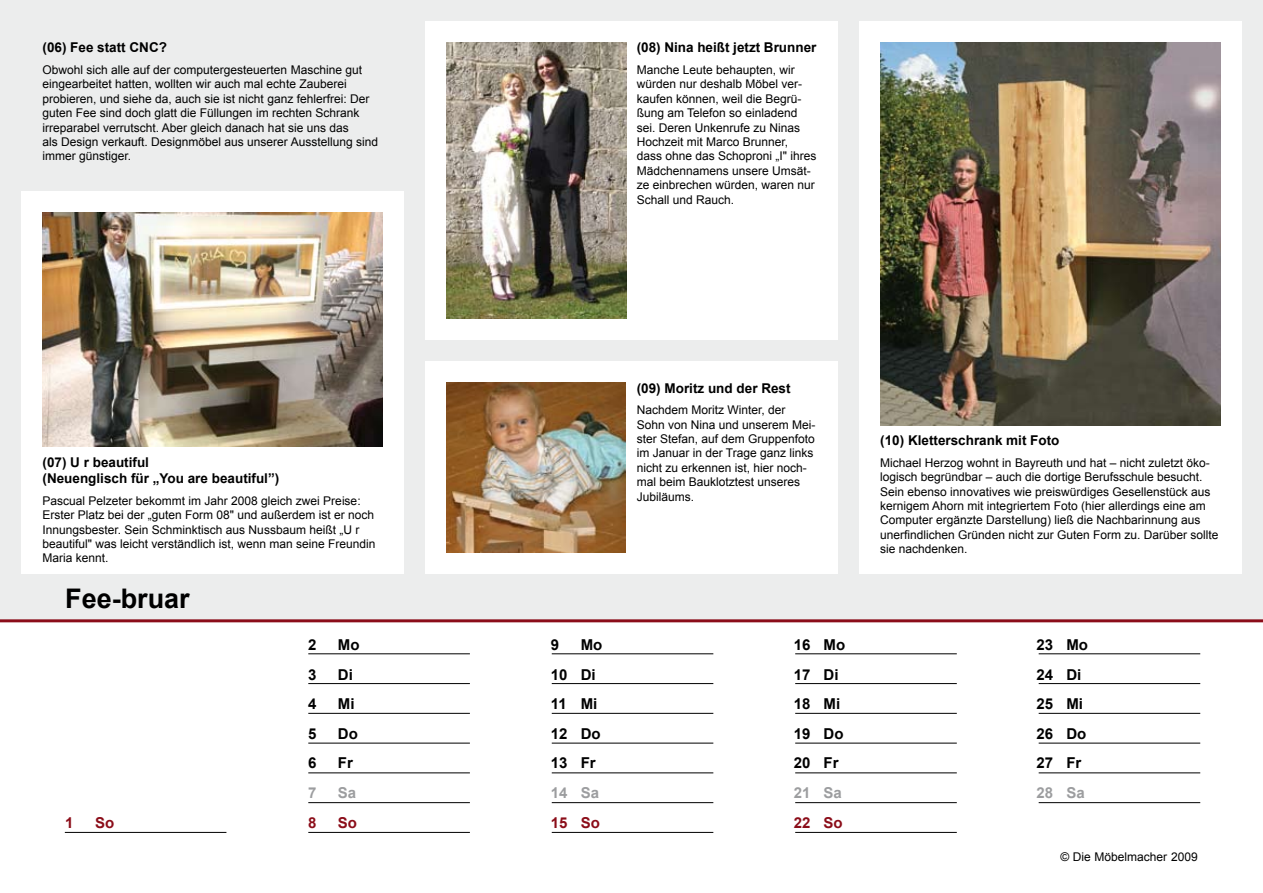
<style>
.page{position:relative;width:1263px;height:893px;background:#fff}
.page>*{position:absolute;margin:0;border:0;box-sizing:border-box;transform-origin:0 0}
.t1{font:700 27px "Arial";color:#000}
.t2{font:700 15px/29.5px "Arial";color:#000}
.t3{font:700 15px "Arial";color:#9c9d9f}
.t4{font:700 15px "Arial";color:#8b0d19}
.t5{font:700 13.5px/16.2px "Arial";color:#000}
.t6{font:12px/14.4px "Arial";color:#000}
</style>
<div class="page">
<div style="left:0;top:0;width:1263px;height:621px;background:#eceded"></div>
<div style="left:21px;top:191px;width:383px;height:383px;background:#fff"></div>
<div style="left:425px;top:361px;width:413px;height:213px;background:#fff"></div>
<div style="left:425px;top:21px;width:413px;height:319px;background:#fff"></div>
<div style="left:859px;top:21px;width:383px;height:553px;background:#fff"></div>
<hr style="left:1039px;top:713px;width:161px;height:1px;background:#000">
<hr style="left:308px;top:653px;width:162px;height:1px;background:#000">
<hr style="left:308px;top:683px;width:162px;height:1px;background:#000">
<hr style="left:308px;top:713px;width:162px;height:1px;background:#000">
<hr style="left:308px;top:743px;width:162px;height:1px;background:#000">
<hr style="left:308px;top:772px;width:162px;height:1px;background:#000">
<hr style="left:308px;top:802px;width:162px;height:1px;background:#000">
<hr style="left:308px;top:832px;width:162px;height:1px;background:#000">
<hr style="left:552px;top:653px;width:161px;height:1px;background:#000">
<hr style="left:552px;top:683px;width:161px;height:1px;background:#000">
<hr style="left:552px;top:713px;width:161px;height:1px;background:#000">
<hr style="left:552px;top:743px;width:161px;height:1px;background:#000">
<hr style="left:552px;top:772px;width:161px;height:1px;background:#000">
<hr style="left:552px;top:802px;width:161px;height:1px;background:#000">
<hr style="left:552px;top:832px;width:161px;height:1px;background:#000">
<hr style="left:795px;top:653px;width:162px;height:1px;background:#000">
<hr style="left:795px;top:683px;width:162px;height:1px;background:#000">
<hr style="left:795px;top:713px;width:162px;height:1px;background:#000">
<hr style="left:795px;top:743px;width:162px;height:1px;background:#000">
<hr style="left:795px;top:772px;width:162px;height:1px;background:#000">
<hr style="left:795px;top:802px;width:162px;height:1px;background:#000">
<hr style="left:795px;top:832px;width:162px;height:1px;background:#000">
<hr style="left:1039px;top:653px;width:161px;height:1px;background:#000">
<hr style="left:1039px;top:683px;width:161px;height:1px;background:#000">
<hr style="left:1039px;top:802px;width:161px;height:1px;background:#000">
<hr style="left:65px;top:832px;width:161px;height:1px;background:#000">
<hr style="left:1039px;top:743px;width:161px;height:1px;background:#000">
<hr style="left:1039px;top:772px;width:161px;height:1px;background:#000">
<hr style="left:0;top:619px;width:1263px;height:3px;background:#8b0d19">
<img style="left:880px;top:43px;width:340px;height:382px">
<img style="left:43px;top:213px;width:340px;height:233px">
<img style="left:446px;top:43px;width:180px;height:276px">
<img style="left:446px;top:383px;width:180px;height:170px">
<p class="t5" style="left:43px;top:40px;width:126px">(06) Fee statt CNC?</p>
<p class="t6" style="left:43px;top:63px;width:337px">Obwohl sich alle auf der computergesteuerten Maschine gut eingearbeitet hatten, wollten wir auch mal echte Zauberei probieren, und siehe da, auch sie ist nicht ganz fehlerfrei: Der guten Fee sind doch glatt die Füllungen im rechten Schrank irreparabel verrutscht. Aber gleich danach hat sie uns das<br>als Design verkauft. Designmöbel aus unserer Ausstellung sind immer günstiger.</p>
<p class="t5" style="left:43px;top:454px;width:238px">(07) U r beautiful<br>(Neuenglisch für „You are beautiful”)</p>
<p class="t6" style="left:43px;top:493px;width:335px">Pascual Pelzeter bekommt im Jahr 2008 gleich zwei Preise:<br>Erster Platz bei der „guten Form 08" und außerdem ist er noch Innungsbester. Sein Schminktisch aus Nussbaum heißt „U r beautiful" was leicht verständlich ist, wenn man seine Freundin Maria kennt.</p>
<h1 class="t1" style="left:65px;top:583px;width:126px">Fee-bruar</h1>
<p class="t4" style="left:65px;top:814px;width:10px">1</p>
<p class="t4" style="left:95px;top:814px;width:21px">So</p>
<p class="t2" style="left:308px;top:630px;width:10px">2</p>
<p class="t2" style="left:338px;top:630px;width:23px">Mo</p>
<p class="t2" style="left:308px;top:660px;width:10px">3</p>
<p class="t2" style="left:338px;top:660px;width:16px">Di</p>
<p class="t2" style="left:308px;top:689px;width:10px">4</p>
<p class="t2" style="left:338px;top:689px;width:18px">Mi</p>
<p class="t2" style="left:308px;top:719px;width:10px">5</p>
<p class="t2" style="left:338px;top:719px;width:21px">Do</p>
<p class="t2" style="left:308px;top:748px;width:10px">6</p>
<p class="t2" style="left:338px;top:748px;width:17px">Fr</p>
<p class="t3" style="left:308px;top:784px;width:10px">7</p>
<p class="t3" style="left:338px;top:784px;width:20px">Sa</p>
<p class="t4" style="left:308px;top:814px;width:10px">8</p>
<p class="t4" style="left:338px;top:814px;width:21px">So</p>
<p class="t5" style="left:637px;top:40px;width:181px">(08) Nina heißt jetzt Brunner</p>
<p class="t6" style="left:637px;top:63px;width:181px">Manche Leute behaupten, wir würden nur deshalb Möbel ver&shy;kaufen können, weil die Begrü&shy;ßung am Telefon so einladend sei. Deren Unkenrufe zu Ninas<br>Hochzeit mit Marco Brunner, dass ohne das Schoproni „I" ihres<br>Mädchennamens unsere Umsät&shy;ze einbrechen würden, waren nur<br>Schall und Rauch.</p>
<p class="t5" style="left:637px;top:380px;width:155px">(09) Moritz und der Rest</p>
<p class="t6" style="left:637px;top:403px;width:180px">Nachdem Moritz Winter, der<br>Sohn von Nina und unserem Mei&shy;ster Stefan, auf dem Gruppenfoto im Januar in der Trage ganz links nicht zu erkennen ist, hier noch&shy;mal beim Bauklotztest unseres<br>Jubiläums.</p>
<p class="t2" style="left:551px;top:630px;width:10px">9</p>
<p class="t2" style="left:551px;top:630px;width:53px;text-indent:30px">Mo<br>10 Di<br>11 Mi<br>12 Do<br>13 Fr</p>
<p class="t3" style="left:551px;top:784px;width:50px">14 Sa</p>
<p class="t4" style="left:551px;top:814px;width:50px">15 So</p>
<p class="t2" style="left:794px;top:630px;width:53px">16 Mo<br>17 Di<br>18 Mi<br>19 Do<br>20 Fr</p>
<p class="t3" style="left:794px;top:784px;width:50px">21 Sa</p>
<p class="t4" style="left:794px;top:814px;width:50px">22 So</p>
<p class="t5" style="left:880px;top:432px;width:181px">(10) Kletterschrank mit Foto</p>
<p class="t6" style="left:880px;top:455px;width:340px">Michael Herzog wohnt in Bayreuth und hat – nicht zuletzt öko&shy;logisch begründbar – auch die dortige Berufsschule besucht.<br>Sein ebenso innovatives wie preiswürdiges Gesellenstück aus kernigem Ahorn mit integriertem Foto (hier allerdings eine am Computer ergänzte Darstellung) ließ die Nachbarinnung aus unerfindlichen Gründen nicht zur Guten Form zu. Darüber sollte sie nachdenken.</p>
<p class="t2" style="left:1036px;top:630px;width:53px">23 Mo<br>24 Di<br>25 Mi<br>26 Do<br>27 Fr</p>
<p class="t3" style="left:1036px;top:784px;width:50px">28 Sa</p>
<p class="t6" style="left:1060px;top:849px;width:139px">© Die Möbelmacher 2009</p>
</div>
